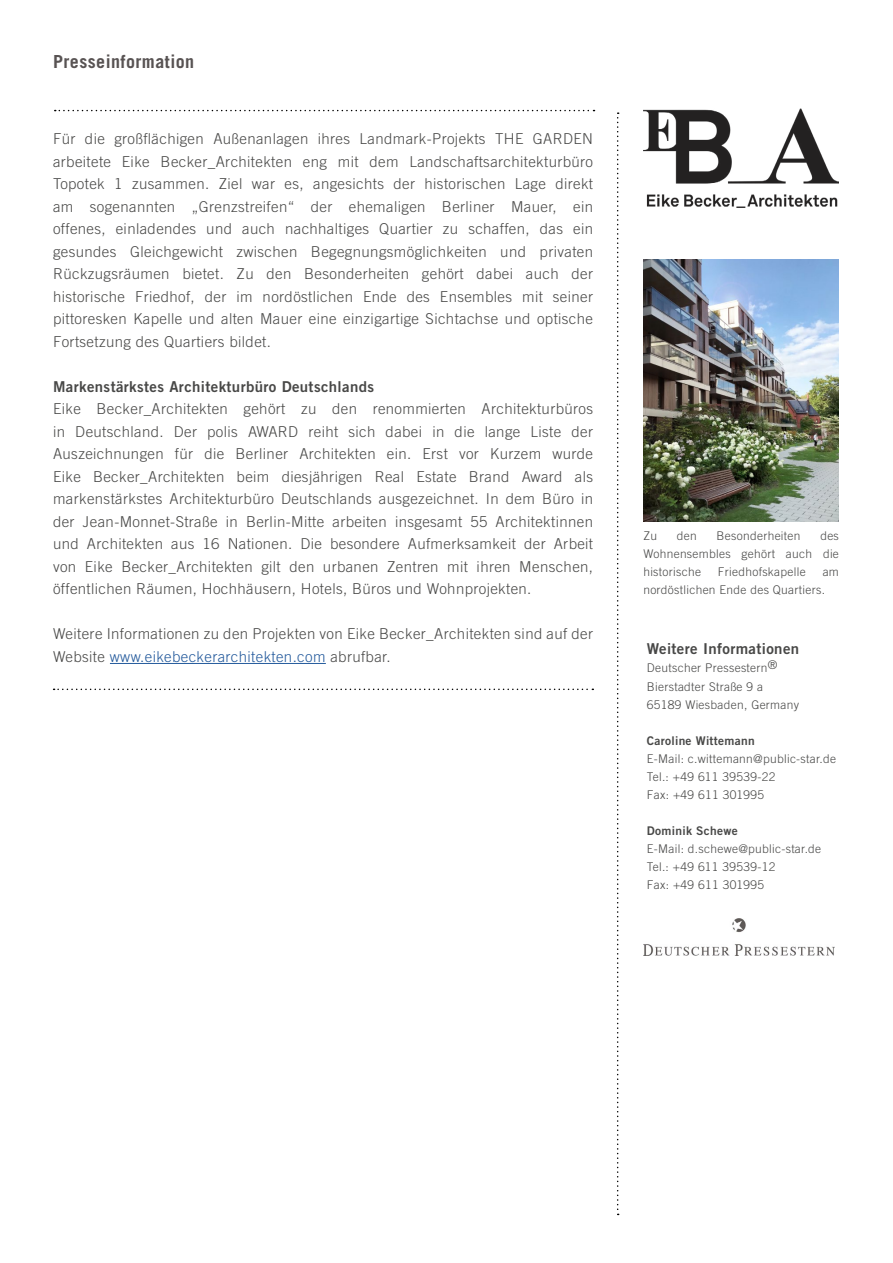
<style>
.page{position:relative;width:893px;height:1263px;background:#fff}
.page>*{position:absolute;margin:0;border:0;box-sizing:border-box;transform-origin:0 0}
.t1{font:700 18px "Trade Gothic LT";letter-spacing:.025em;color:#585353}
.t2{font:300 15px/22.5px "Trade Gothic LT";letter-spacing:.025em;color:#484847;text-align:justify}
.t3{font:15px "Trade Gothic LT Bold Two";letter-spacing:.025em;color:#484847}
.Liste{font:300 12px/18px "Trade Gothic LT";letter-spacing:.025em;color:#484847}
.t4{font:12px "Trade Gothic LT Bold Two";letter-spacing:.025em;color:#484847}
.s1{color:#245a9c}
.s2{font-family:"Trade Gothic LT Bold Two";font-weight:400}
</style>
<div class="page">
<hr style="left:110px;top:663px;width:216px;height:1px;background:#245a9c">
<svg style="left:617px;top:112px;width:2px;height:1103px"></svg>
<svg style="left:55px;top:110px;width:539px;height:1px"></svg>
<img style="left:643px;top:108px;width:196px;height:99px">
<img style="left:643px;top:918px;width:192px;height:37px">
<svg style="left:54px;top:689px;width:539px;height:1px"></svg>
<img style="left:643px;top:260px;width:196px;height:261px">
<p class="t1" style="left:53px;top:50px;width:143px">Presseinformation</p>
<p class="t2" style="left:53px;top:128px;width:542px">Für die großflächigen Außenanlagen ihres Landmark-Projekts THE GARDEN arbeitete Eike Becker_Architekten eng mit dem Landschaftsarchitekturbüro Topotek 1 zusammen. Ziel war es, angesichts der historischen Lage direkt am sogenannten „Grenzstreifen“ der ehemaligen Berliner Mauer, ein offenes, einladendes und auch nachhaltiges Quartier zu schaffen, das ein gesundes Gleichgewicht zwischen Begegnungsmöglichkeiten und privaten Rückzugsräumen bietet. Zu den Besonderheiten gehört dabei auch der historische Friedhof, der im nordöstlichen Ende des Ensembles mit seiner pittoresken Kapelle und alten Mauer eine einzigartige Sichtachse und optische Fortsetzung des Quartiers bildet.</p>
<p class="t3" style="left:53px;top:377px;width:323px">Markenstärkstes Architekturbüro Deutschlands</p>
<p class="t2" style="left:53px;top:398px;width:542px">Eike Becker_Architekten gehört zu den renommierten Architekturbüros in Deutschland. Der polis AWARD reiht sich dabei in die lange Liste der Auszeichnungen für die Berliner Architekten ein. Erst vor Kurzem wurde Eike Becker_Architekten beim diesjährigen Real Estate Brand Award als markenstärkstes Architekturbüro Deutschlands ausgezeichnet. In dem Büro in der Jean-Monnet-Straße in Berlin-Mitte arbeiten insgesamt 55 Architektinnen und Architekten aus 16 Nationen. Die besondere Aufmerksamkeit der Arbeit von Eike Becker_Architekten gilt den urbanen Zentren mit ihren Menschen, öffentlichen Räumen, Hochhäusern, Hotels, Büros und Wohnprojekten.</p>
<p class="t2" style="left:53px;top:623px;width:542px">Weitere Informationen zu den Projekten von Eike Becker_Architekten sind auf der<br>Website <span class="s1">www.eikebeckerarchitekten.com</span> abrufbar.</p>
<p class="Liste" style="left:643px;top:526px;width:197px;text-align:justify;text-indent:177px">des Wohnensembles gehört auch die historische</p>
<p class="Liste" style="left:643px;top:526px;width:15px">Zu</p>
<p class="Liste" style="left:677px;top:526px;width:21px">den</p>
<p class="Liste" style="left:717px;top:526px;width:85px">Besonderheiten</p>
<p class="Liste" style="left:718px;top:562px;width:89px">Friedhofskapelle</p>
<p class="Liste" style="left:643px;top:562px;width:197px;text-indent:179px">am nordöstlichen Ende des Quartiers.</p>
<p class="t3" style="left:647px;top:640px;width:154px">Weitere Informationen</p>
<p class="Liste" style="left:647px;top:659px;width:132px">Deutscher Pressestern®</p>
<p class="Liste" style="left:647px;top:677px;width:154px">Bierstadter Straße 9 a<br>65189 Wiesbaden, Germany</p>
<p class="Liste" style="left:647px;top:731px;width:191px"><span class="s2">Caroline Wittemann<br></span>E-Mail: c.wittemann@public-star.de</p>
<p class="Liste" style="left:647px;top:767px;width:130px">Tel.: +49 611 39539-22<br>Fax: +49 611 301995</p>
<p class="t4" style="left:647px;top:823px;width:92px">Dominik Schewe</p>
<p class="Liste" style="left:647px;top:839px;width:176px">E-Mail: d.schewe@public-star.de</p>
<p class="Liste" style="left:647px;top:857px;width:130px">Tel.: +49 611 39539-12<br>Fax: +49 611 301995</p>
</div>
